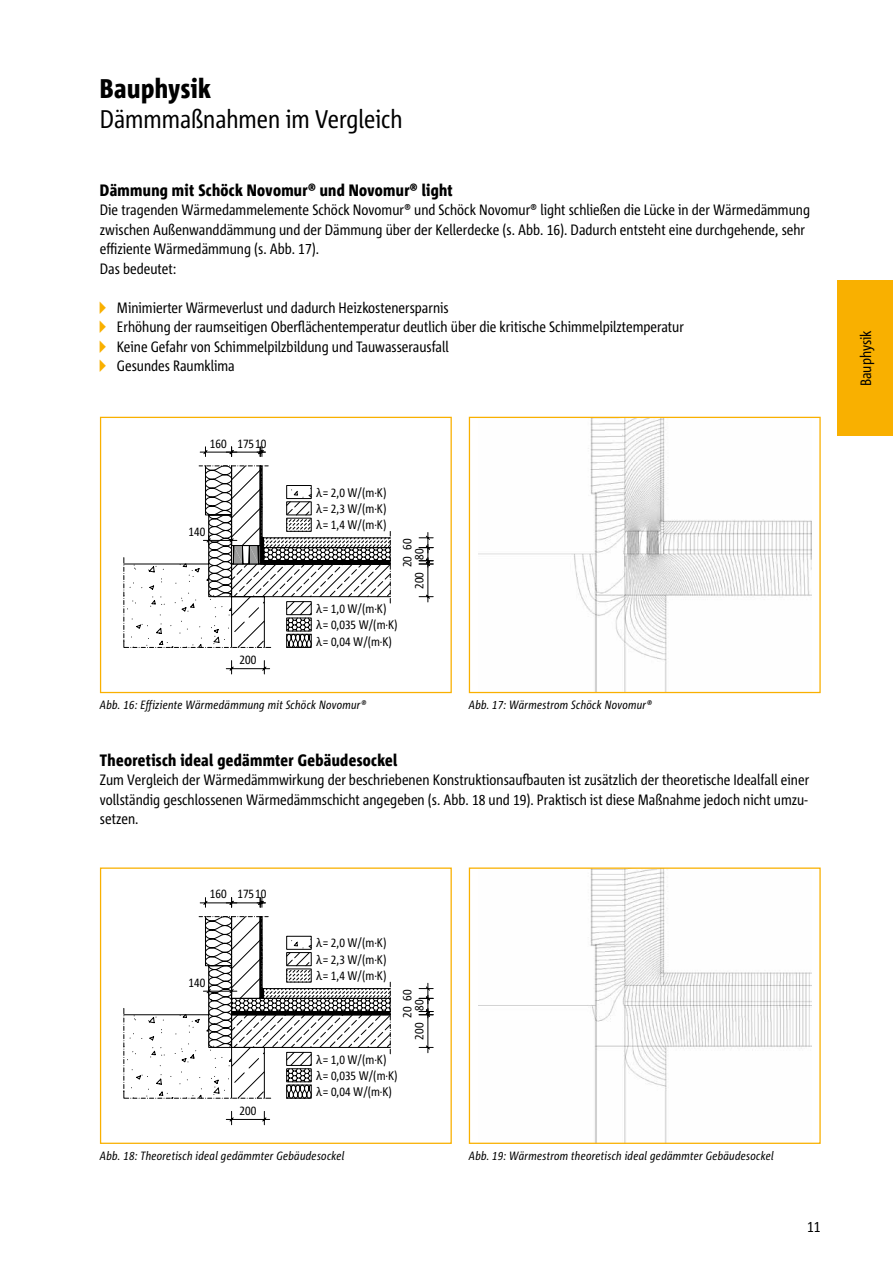
<style>
.page{position:relative;width:893px;height:1263px;background:#fff}
.page>*{position:absolute;margin:0;border:0;box-sizing:border-box;transform-origin:0 0}
.t1{font:800 27px "Corpid E1 s Cd";letter-spacing:.02em;color:#000}
.t2{font:25.5px "Corpid E1 s Cd";color:#000}
.t3{font:800 16.5px "Corpid E1 s Cd";letter-spacing:.02em;color:#000}
.t4{font:15px/19.5px "Corpid E1 s Cd";color:#000}
.t5{font:12.45px/11.9px "Corpid Cd Schoeck";color:#000;text-align:center}
.t6{font:italic 12px "Corpid E1 s Cd";letter-spacing:.02em;color:#000}
.s1{font-family:"Spe Schoeck";color:#f9b000}
.s2{font-size:11.85px}
</style>
<div class="page">
<svg style="left:200px;top:897px;width:66px;height:11px"></svg>
<svg style="left:123px;top:916px;width:311px;height:209px"></svg>
<div style="left:100px;top:867px;width:352px;height:277px;border:1px solid #f9b000"></div>
<img style="left:478px;top:869px;width:333px;height:273px">
<div style="left:469px;top:867px;width:352px;height:277px;border:1px solid #f9b000"></div>
<svg style="left:200px;top:446px;width:66px;height:11px"></svg>
<svg style="left:123px;top:465px;width:311px;height:209px"></svg>
<div style="left:100px;top:417px;width:352px;height:276px;border:1px solid #f9b000"></div>
<img style="left:478px;top:419px;width:333px;height:272px">
<div style="left:469px;top:417px;width:352px;height:276px;border:1px solid #f9b000"></div>
<div style="left:838px;top:281px;width:55px;height:155px;background:#f9b000"></div>
<h1 class="t1" style="left:100px;top:71px;width:113px">Bauphysik</h1>
<h2 class="t2" style="left:100px;top:103px;width:304px">Dämmmaßnahmen im Vergleich</h2>
<p class="t3" style="left:100px;top:180px;width:354px">Dämmung mit Schöck Novomur® und Novomur® light</p>
<p class="t4" style="left:100px;top:200px;width:712px">Die tragenden Wärmedammelemente Schöck Novomur® und Schöck Novomur® light schließen die Lücke in der Wärmedämmung zwischen Außenwanddämmung und der Dämmung über der Kellerdecke (s. Abb. 16). Dadurch entsteht eine durchgehende, sehr effiziente Wärmedämmung (s. Abb. 17).<br>Das bedeutet:</p>
<p class="t4" style="left:100px;top:297px;width:350px"><span class="s1">—</span> Minimierter Wärmeverlust und dadurch Heizkostenersparnis</p>
<p class="t4" style="left:100px;top:317px;width:585px"><span class="s1">—</span> Erhöhung der raumseitigen Oberflächentemperatur deutlich über die kritische Schimmelpilztemperatur</p>
<p class="t4" style="left:100px;top:336px;width:350px"><span class="s1">—</span> Keine Gefahr von Schimmelpilzbildung und Tauwasserausfall</p>
<p class="t4" style="left:100px;top:356px;width:136px"><span class="s1">—</span> Gesundes Raumklima</p>
<p class="t5" style="left:210px;top:437px;width:58px">160 17510</p>
<p class="t5" style="left:189px;top:526px;width:18px">140</p>
<p class="t5" style="left:239px;top:654px;width:18px">200</p>
<p class="t5" style="left:316px;top:486px;width:72px">λ= 2,0 W/(m<span class="s2">·</span>K)</p>
<p class="t5" style="left:316px;top:503px;width:72px">λ= 2,3 W/(m<span class="s2">·</span>K)</p>
<p class="t5" style="left:316px;top:519px;width:72px">λ= 1,4 W/(m<span class="s2">·</span>K)</p>
<p class="t5" style="left:316px;top:602px;width:72px">λ= 1,0 W/(m<span class="s2">·</span>K)</p>
<p class="t5" style="left:401px;top:550px;width:13px;rotate:-90deg">60</p>
<p class="t5" style="left:401px;top:567px;width:20px;rotate:-90deg">20<br>80</p>
<p class="t5" style="left:413px;top:589px;width:18px;rotate:-90deg">200</p>
<p class="t5" style="left:316px;top:619px;width:83px">λ= 0,035 W/(m<span class="s2">·</span>K)</p>
<p class="t5" style="left:316px;top:635px;width:78px">λ= 0,04 W/(m<span class="s2">·</span>K)</p>
<p class="t6" style="left:100px;top:697px;width:268px">Abb. 16: Effiziente Wärmedämmung mit Schöck Novomur®</p>
<p class="t6" style="left:469px;top:697px;width:185px">Abb. 17: Wärmestrom Schöck Novomur®</p>
<p class="t3" style="left:100px;top:749px;width:299px">Theoretisch ideal gedämmter Gebäudesockel</p>
<p class="t4" style="left:100px;top:770px;width:711px;text-align:justify">Zum Vergleich der Wärmedämmwirkung der beschriebenen Konstruktionsaufbauten ist zusätzlich der theoretische Idealfall einer vollständig geschlossenen Wärmedämmschicht angegeben (s. Abb. 18 und 19). Praktisch ist diese Maßnahme jedoch nicht umzu&shy;setzen.</p>
<p class="t5" style="left:210px;top:888px;width:58px">160 17510</p>
<p class="t5" style="left:189px;top:976px;width:18px">140</p>
<p class="t5" style="left:239px;top:1104px;width:18px">200</p>
<p class="t5" style="left:316px;top:937px;width:72px">λ= 2,0 W/(m<span class="s2">·</span>K)</p>
<p class="t5" style="left:316px;top:953px;width:72px">λ= 2,3 W/(m<span class="s2">·</span>K)</p>
<p class="t5" style="left:316px;top:970px;width:72px">λ= 1,4 W/(m<span class="s2">·</span>K)</p>
<p class="t5" style="left:316px;top:1053px;width:72px">λ= 1,0 W/(m<span class="s2">·</span>K)</p>
<p class="t5" style="left:401px;top:1001px;width:13px;rotate:-90deg">60</p>
<p class="t5" style="left:401px;top:1018px;width:20px;rotate:-90deg">20<br>80</p>
<p class="t5" style="left:413px;top:1039px;width:18px;rotate:-90deg">200</p>
<p class="t5" style="left:316px;top:1069px;width:83px">λ= 0,035 W/(m<span class="s2">·</span>K)</p>
<p class="t5" style="left:316px;top:1086px;width:78px">λ= 0,04 W/(m<span class="s2">·</span>K)</p>
<p class="t6" style="left:100px;top:1148px;width:246px">Abb. 18: Theoretisch ideal gedämmter Gebäudesockel</p>
<p class="t6" style="left:469px;top:1148px;width:306px">Abb. 19: Wärmestrom theoretisch ideal gedämmter Gebäudesockel</p>
<p class="t4" style="left:807px;top:1217px;width:15px">11</p>
<p class="t4" style="left:856px;top:386px;width:57px;rotate:-90deg">Bauphysik</p>
</div>
